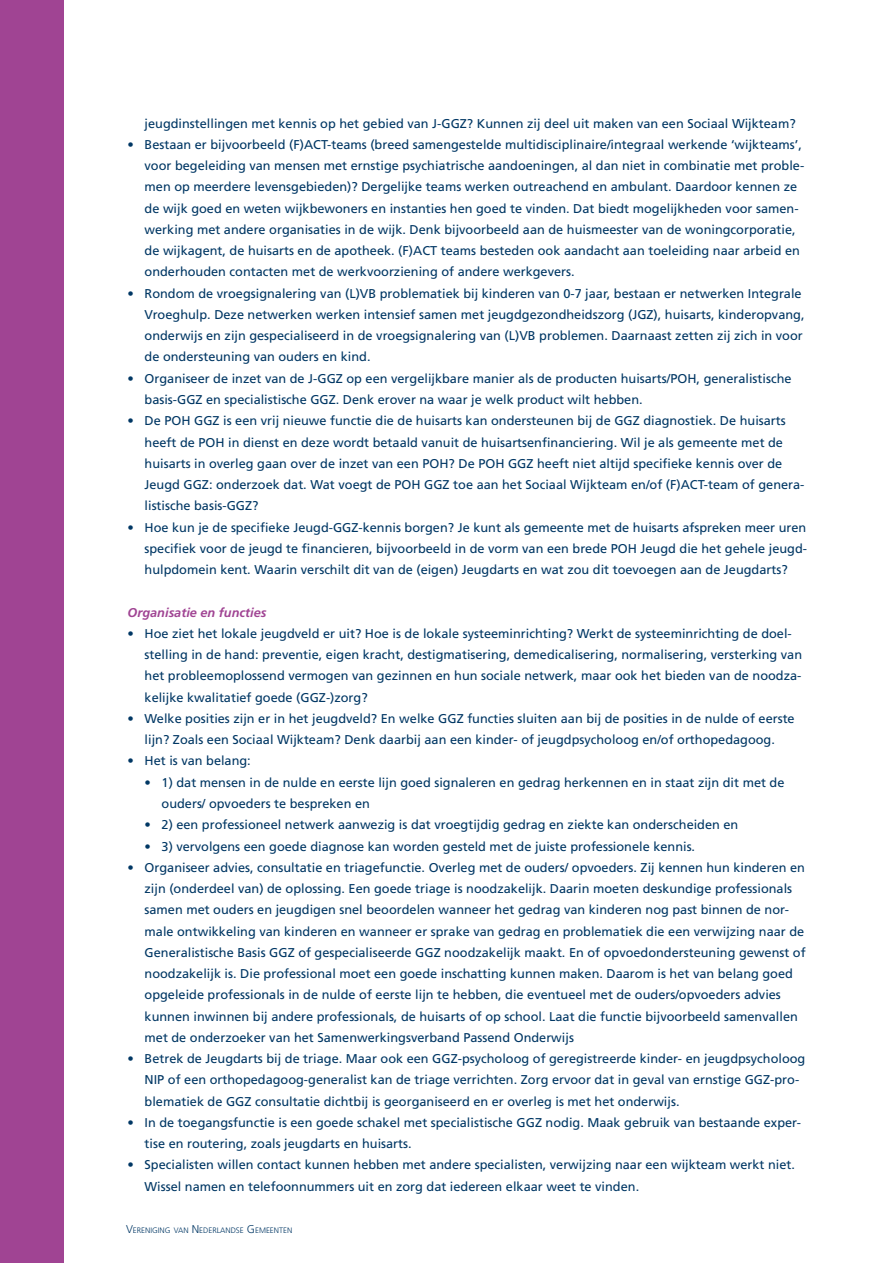
<style>
.page{position:relative;width:893px;height:1263px;background:#fff}
.page>*{position:absolute;margin:0;border:0;box-sizing:border-box;transform-origin:0 0}
.t1{font:12.75px/21.3px "Frutiger LT Std";color:#003764}
._003_Tussenkop_2___8{font:italic 700 12.75px "Frutiger LT Std";color:#a04493}
.t2{font:300 7.8px "Frutiger LT Std";color:#003764}
.s1{font-size:11.25px}
</style>
<div class="page">
<div style="left:0;top:0;width:64px;height:1263px;background:#a04493"></div>
<p class="t1" style="left:145px;top:113px;width:653px">jeugdinstellingen met kennis op het gebied van J-GGZ? Kunnen zij deel uit maken van een Sociaal Wijkteam?</p>
<p class="t1" style="left:145px;top:134px;width:661px;text-indent:-17px">• Bestaan er bijvoorbeeld (F)ACT-teams (breed samengestelde multidisciplinaire/integraal werkende ‘wijkteams’, voor begeleiding van mensen met ernstige psychiatrische aandoeningen, al dan niet in combinatie met proble&shy;men op meerdere levensgebieden)? Dergelijke teams werken outreachend en ambulant. Daardoor kennen ze de wijk goed en weten wijkbewoners en instanties hen goed te vinden. Dat biedt mogelijkheden voor samen&shy;werking met andere organisaties in de wijk. Denk bijvoorbeeld aan de huismeester van de woningcorporatie, de wijkagent, de huisarts en de apotheek. (F)ACT teams besteden ook aandacht aan toeleiding naar arbeid en onderhouden contacten met de werkvoorziening of andere werkgevers.</p>
<p class="t1" style="left:145px;top:283px;width:661px;text-indent:-17px">• Rondom de vroegsignalering van (L)VB problematiek bij kinderen van 0-7 jaar, bestaan er netwerken Integrale Vroeghulp. Deze netwerken werken intensief samen met jeugdgezondheidszorg (JGZ), huisarts, kinderopvang, onderwijs en zijn gespecialiseerd in de vroegsignalering van (L)VB problemen. Daarnaast zetten zij zich in voor de ondersteuning van ouders en kind.</p>
<p class="t1" style="left:145px;top:368px;width:648px;text-indent:-17px">• Organiseer de inzet van de J-GGZ op een vergelijkbare manier als de producten huisarts/POH, generalistische basis-GGZ en specialistische GGZ. Denk erover na waar je welk product wilt hebben.</p>
<p class="t1" style="left:145px;top:410px;width:661px;text-indent:-17px">• De POH GGZ is een vrij nieuwe functie die de huisarts kan ondersteunen bij de GGZ diagnostiek. De huisarts heeft de POH in dienst en deze wordt betaald vanuit de huisartsenfinanciering. Wil je als gemeente met de huisarts in overleg gaan over de inzet van een POH? De POH GGZ heeft niet altijd specifieke kennis over de Jeugd GGZ: onderzoek dat. Wat voegt de POH GGZ toe aan het Sociaal Wijkteam en/of (F)ACT-team of genera&shy;listische basis-GGZ?</p>
<p class="t1" style="left:145px;top:516px;width:664px;text-align:justify;text-indent:-17px">• Hoe kun je de specifieke Jeugd-GGZ-kennis borgen? Je kunt als gemeente met de huisarts afspreken meer uren specifiek voor de jeugd te financieren, bijvoorbeeld in de vorm van een brede POH Jeugd die het gehele jeugd&shy;hulpdomein kent. Waarin verschilt dit van de (eigen) Jeugdarts en wat zou dit toevoegen aan de Jeugdarts?</p>
<p class="_003_Tussenkop_2___8" style="left:128px;top:605px;width:140px">Organisatie en functies</p>
<p class="t1" style="left:145px;top:623px;width:659px;text-indent:-17px">• Hoe ziet het lokale jeugdveld er uit? Hoe is de lokale systeeminrichting? Werkt de systeeminrichting de doel&shy;stelling in de hand: preventie, eigen kracht, destigmatisering, demedicalisering, normalisering, versterking van het probleemoplossend vermogen van gezinnen en hun sociale netwerk, maar ook het bieden van de noodza&shy;kelijke kwalitatief goede (GGZ-)zorg?</p>
<p class="t1" style="left:128px;top:708px;width:669px;text-align:center">• Welke posities zijn er in het jeugdveld? En welke GGZ functies sluiten aan bij de posities in de nulde of eerste lijn? Zoals een Sociaal Wijkteam? Denk daarbij aan een kinder- of jeugdpsycholoog en/of orthopedagoog.</p>
<p class="t1" style="left:128px;top:750px;width:125px">• Het is van belang:</p>
<p class="t1" style="left:162px;top:772px;width:624px;text-indent:-17px">• 1) dat mensen in de nulde en eerste lijn goed signaleren en gedrag herkennen en in staat zijn dit met de ouders/ opvoeders te bespreken en</p>
<p class="t1" style="left:145px;top:814px;width:595px">• 2) een professioneel netwerk aanwezig is dat vroegtijdig gedrag en ziekte kan onderscheiden en</p>
<p class="t1" style="left:145px;top:835px;width:552px">• 3) vervolgens een goede diagnose kan worden gesteld met de juiste professionele kennis.</p>
<p class="t1" style="left:145px;top:857px;width:663px;text-indent:-17px">• Organiseer advies, consultatie en triagefunctie. Overleg met de ouders/ opvoeders. Zij kennen hun kinderen en zijn (onderdeel van) de oplossing. Een goede triage is noodzakelijk. Daarin moeten deskundige professionals samen met ouders en jeugdigen snel beoordelen wanneer het gedrag van kinderen nog past binnen de nor&shy;male ontwikkeling van kinderen en wanneer er sprake van gedrag en problematiek die een verwijzing naar de Generalistische Basis GGZ of gespecialiseerde GGZ noodzakelijk maakt. En of opvoedondersteuning gewenst of noodzakelijk is. Die professional moet een goede inschatting kunnen maken. Daarom is het van belang goed opgeleide professionals in de nulde of eerste lijn te hebben, die eventueel met de ouders/opvoeders advies kunnen inwinnen bij andere professionals, de huisarts of op school. Laat die functie bijvoorbeeld samenvallen met de onderzoeker van het Samenwerkingsverband Passend Onderwijs</p>
<p class="t1" style="left:145px;top:1048px;width:662px;text-indent:-17px">• Betrek de Jeugdarts bij de triage. Maar ook een GGZ-psycholoog of geregistreerde kinder- en jeugdpsycholoog<br>NIP of een orthopedagoog-generalist kan de triage verrichten. Zorg ervoor dat in geval van ernstige GGZ-pro&shy;blematiek de GGZ consultatie dichtbij is georganiseerd en er overleg is met het onderwijs.</p>
<p class="t1" style="left:145px;top:1112px;width:658px;text-indent:-17px">• In de toegangsfunctie is een goede schakel met specialistische GGZ nodig. Maak gebruik van bestaande exper&shy;tise en routering, zoals jeugdarts en huisarts.</p>
<p class="t1" style="left:145px;top:1154px;width:652px;text-indent:-17px">• Specialisten willen contact kunnen hebben met andere specialisten, verwijzing naar een wijkteam werkt niet.<br>Wissel namen en telefoonnummers uit en zorg dat iedereen elkaar weet te vinden.</p>
<p class="t2" style="left:126px;top:1226px;width:168px"><span class="s1">V</span>ERENIGING VAN <span class="s1">N</span> EDERLANDSE <span class="s1">G</span> EMEENTEN</p>
</div>
